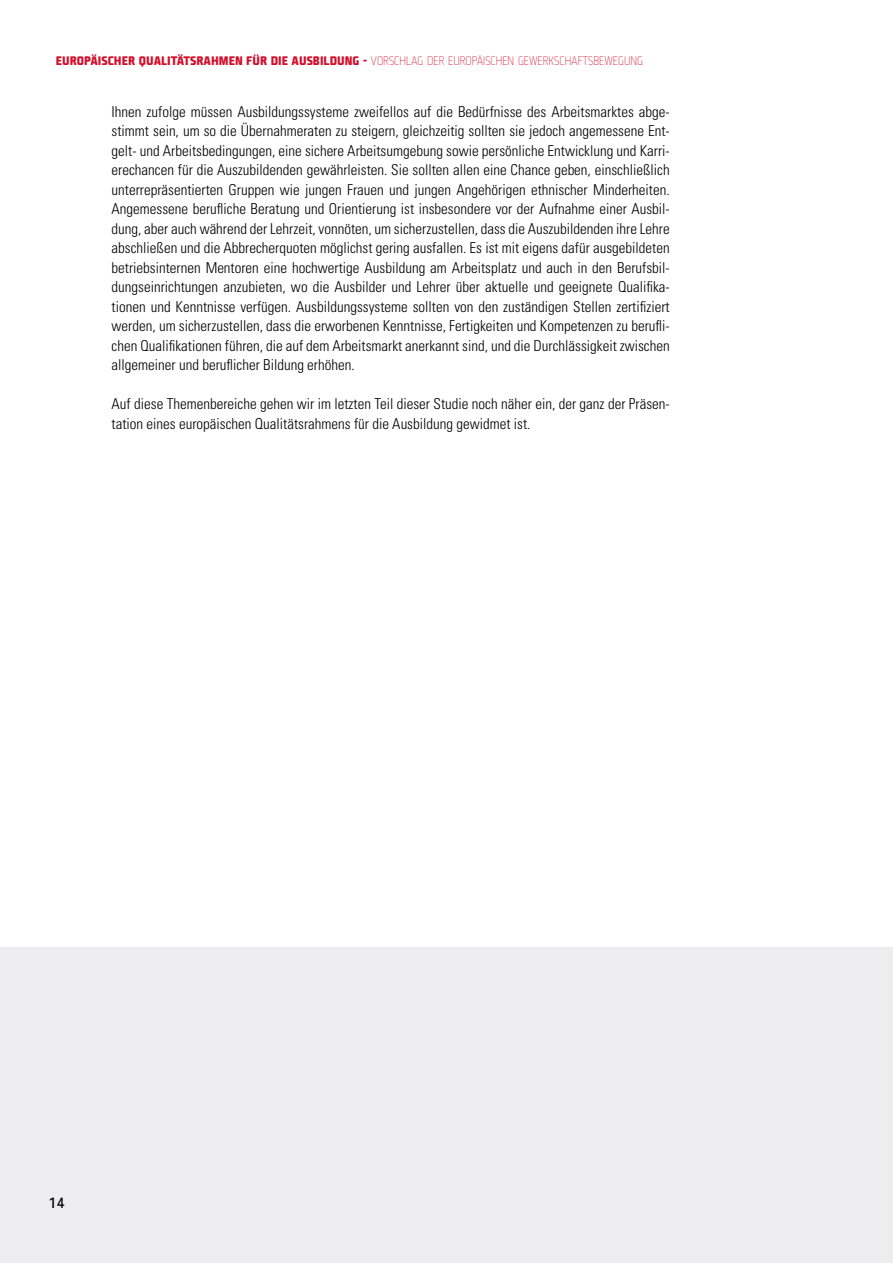
<style>
.page{position:relative;width:893px;height:1263px;background:#fff}
.page>*{position:absolute;margin:0;border:0;box-sizing:border-box;transform-origin:0 0}
.t1{font:300 condensed 15px/19.5px "Univers";color:#000;text-align:justify}
.t2{font:15px "Univers";color:#000}
.t3{font:12px "Fishmonger";color:#d40e2a}
.s1{font-family:"Fishmonger MB"}
</style>
<div class="page">
<div style="left:0;top:947px;width:893px;height:316px;background:#ededf0"></div>
<p class="t3" style="left:56px;top:54px;width:589px"><span class="s1">EUROPÄISCHER QUALITÄTSRAHMEN FÜR DIE AUSBILDUNG -</span> VORSCHLAG DER EUROPÄISCHEN GEWERKSCHAFTSBEWEGUNG</p>
<p class="t1" style="left:112px;top:102px;width:560px">Ihnen zufolge müssen Ausbildungssysteme zweifellos auf die Bedürfnisse des Arbeitsmarktes abge&shy;stimmt sein, um so die Übernahmeraten zu steigern, gleichzeitig sollten sie jedoch angemessene Ent&shy;gelt- und Arbeitsbedingungen, eine sichere Arbeitsumgebung sowie persönliche Entwicklung und Karri&shy;erechancen für die Auszubildenden gewährleisten. Sie sollten allen eine Chance geben, einschließlich unterrepräsentierten Gruppen wie jungen Frauen und jungen Angehörigen ethnischer Minderheiten.<br>Angemessene berufliche Beratung und Orientierung ist insbesondere vor der Aufnahme einer Ausbil&shy;dung, aber auch während der Lehrzeit, vonnöten, um sicherzustellen, dass die Auszubildenden ihre Lehre abschließen und die Abbrecherquoten möglichst gering ausfallen. Es ist mit eigens dafür ausgebildeten betriebsinternen Mentoren eine hochwertige Ausbildung am Arbeitsplatz und auch in den Berufsbil&shy;dungseinrichtungen anzubieten, wo die Ausbilder und Lehrer über aktuelle und geeignete Qualifika&shy;tionen und Kenntnisse verfügen. Ausbildungssysteme sollten von den zuständigen Stellen zertifiziert werden, um sicherzustellen, dass die erworbenen Kenntnisse, Fertigkeiten und Kompetenzen zu berufli&shy;chen Qualifikationen führen, die auf dem Arbeitsmarkt anerkannt sind, und die Durchlässigkeit zwischen allgemeiner und beruflicher Bildung erhöhen.</p>
<p class="t1" style="left:112px;top:394px;width:560px">Auf diese Themenbereiche gehen wir im letzten Teil dieser Studie noch näher ein, der ganz der Präsen&shy;tation eines europäischen Qualitätsrahmens für die Ausbildung gewidmet ist.</p>
<p class="t2" style="left:48px;top:1194px;width:18px">14</p>
</div>
